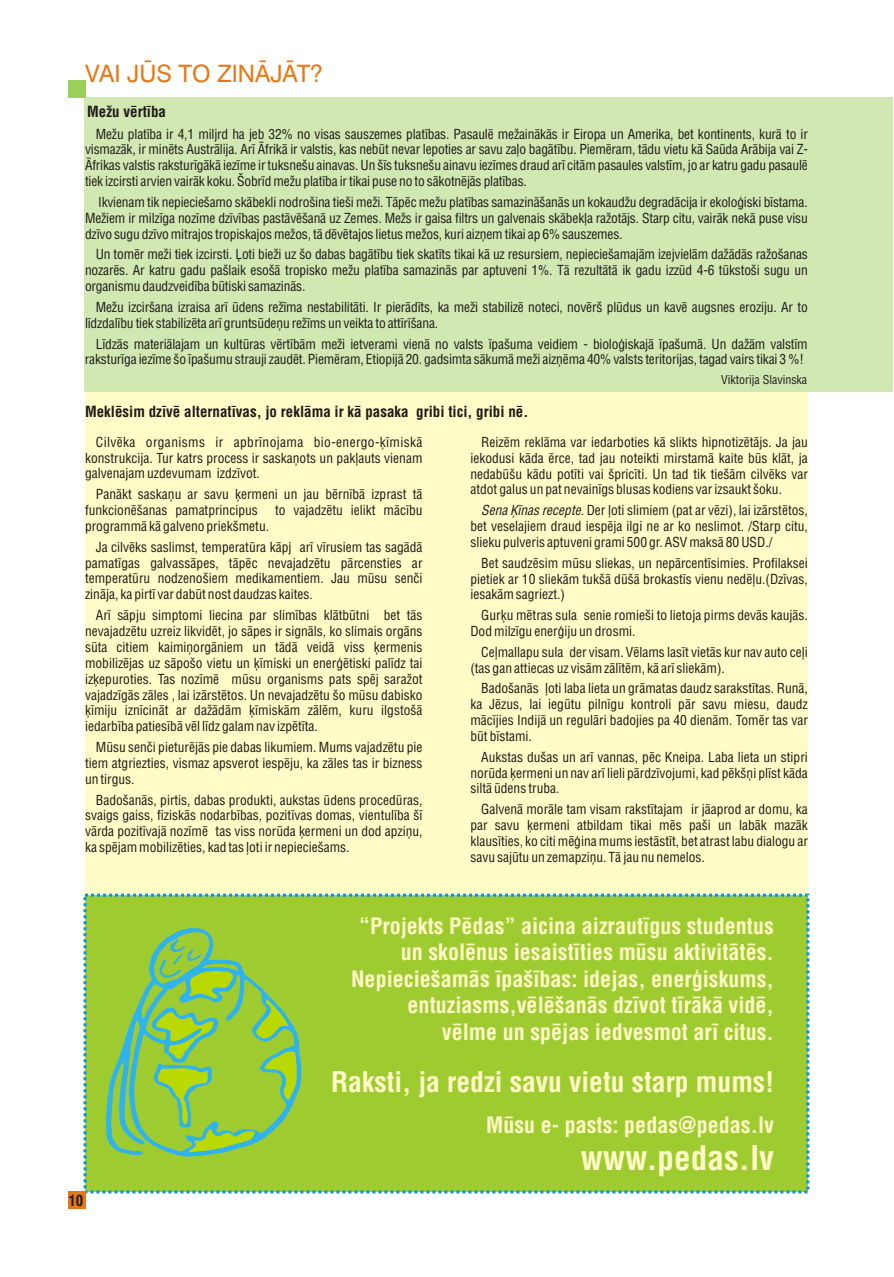
<style>
.page{position:relative;width:894px;height:1277px;background:#fff}
.page>*{position:absolute;margin:0;border:0;box-sizing:border-box;transform-origin:0 0}
.t1{font:700 33.3px "Rim Helvetica Condensed";color:#fffcc7}
.t2{font:700 27.75px "Rim Helvetica Condensed";color:#fffcc7}
.t3{font:24px "Rim Helvetica";color:#e87817}
.t4{font:700 22.05px/26.4px "Rim Helvetica Condensed";color:#fffcc7;text-align:right}
.t5{font:700 15px "Rim Helvetica Condensed";color:#1f1a17}
.t6{font:700 15px "Rim Swis 721 Cn BT";color:#1f1a17}
.t7{font:13.5px/15.9px "Rim Helvetica Condensed";color:#1f1a17;text-align:justify}
.t8{font:12px "Rim Helvetica Condensed";color:#1f1a17}
.s1{font-style:italic}
</style>
<div class="page">
<div style="left:85px;top:380px;width:723px;height:524px;background:#fffcc7"></div>
<div style="left:84px;top:893px;width:725px;height:300px;background:#9ecc30;border:3px dashed #0094de"></div>
<div style="left:85px;top:98px;width:808px;height:294px;background:#d1e8b3"></div>
<svg style="left:106px;top:928px;width:195px;height:228px"></svg>
<div style="left:68px;top:81px;width:17px;height:17px;background:#9ccf59"></div>
<div style="left:68px;top:1192px;width:17px;height:17px;background:#e87817"></div>
<h3 class="t3" style="left:85px;top:64px;width:240px">VAI JÛS TO ZINÂJÂT?</h3>
<p class="t5" style="left:87px;top:105px;width:80px">Meþu vçrtîba</p>
<p class="t7" style="left:85px;top:127px;width:724px;text-indent:11px">Meþu platîba ir 4,1 miljrd ha jeb 32% no visas sauszemes platîbas. Pasaulç meþainâkâs ir Eiropa un Amerika, bet kontinents, kurâ to ir vismazâk, ir minçts Austrâlija. Arî Âfrikâ ir valstis, kas nebût nevar lepoties ar savu zaïo bagâtîbu. Piemçram, tâdu vietu kâ Saûda Arâbija vai Z-Âfrikas valstis raksturîgâkâ iezîme ir tuksneðu ainavas. Un ðîs tuksneðu ainavu iezîmes draud arî citâm pasaules valstîm, jo ar katru gadu pasaulç tiek izcirsti arvien vairâk koku. Ðobrîd meþu platîba ir tikai puse no to sâkotnçjâs platîbas.</p>
<p class="t7" style="left:85px;top:195px;width:724px;text-indent:13px">Ikvienam tik nepiecieðamo skâbekli nodroðina tieði meþi. Tâpçc meþu platîbas samazinâðanâs un kokaudþu degradâcija ir ekoloìiski bîstama.<br>Meþiem ir milzîga nozîme dzîvîbas pastâvçðanâ uz Zemes. Meþs ir gaisa filtrs un galvenais skâbekïa raþotâjs. Starp citu, vairâk nekâ puse visu dzîvo sugu dzîvo mitrajos tropiskajos meþos, tâ dçvçtajos lietus meþos, kuri aizòem tikai ap 6% sauszemes.</p>
<p class="t7" style="left:85px;top:247px;width:724px;text-indent:11px">Un tomçr meþi tiek izcirsti. Ïoti bieþi uz ðo dabas bagâtîbu tiek skatîts tikai kâ uz resursiem, nepiecieðamajâm izejvielâm daþâdâs raþoðanas nozarçs. Ar katru gadu paðlaik esoðâ tropisko meþu platîba samazinâs par aptuveni 1%. Tâ rezultâtâ ik gadu izzûd 4-6 tûkstoði sugu un organismu daudzveidîba bûtiski samazinâs.</p>
<p class="t7" style="left:85px;top:300px;width:724px;text-indent:11px">Meþu izcirðana izraisa arî ûdens reþîma nestabilitâti. Ir pierâdîts, ka meþi stabilizç noteci, novçrð plûdus un kavç augsnes eroziju. Ar to lîdzdalîbu tiek stabilizçta arî gruntsûdeòu reþîms un veikta to attîrîðana.</p>
<p class="t7" style="left:85px;top:336px;width:724px;text-align:right">Lîdzâs materiâlajam un kultûras vçrtîbâm meþi ietverami vienâ no valsts îpaðuma veidiem - bioloìiskajâ îpaðumâ. Un daþâm valstîm raksturîga iezîme ðo îpaðumu strauji zaudçt. Piemçram, Etiopijâ 20. gadsimta sâkumâ meþi aizòçma 40% valsts teritorijas, tagad vairs tikai 3 %!</p>
<p class="t8" style="left:721px;top:375px;width:88px">Viktorija Slavinska</p>
<p class="t5" style="left:85px;top:405px;width:445px">Meklçsim dzîvç alternatîvas, jo reklâma ir kâ pasaka gribi tici, gribi nç.</p>
<p class="t7" style="left:85px;top:434px;width:339px;text-indent:11px">Cilvçka organisms ir apbrînojama bio-energo-íîmiskâ konstrukcija. Tur katrs process ir saskaòots un pakïauts vienam galvenajam uzdevumam izdzîvot.</p>
<p class="t7" style="left:85px;top:487px;width:339px;text-indent:11px">Panâkt saskaòu ar savu íermeni un jau bçrnîbâ izprast tâ funkcionçðanas pamatprincipus</p>
<p class="t7" style="left:470px;top:435px;width:339px;text-indent:11px">Reizçm reklâma var iedarboties kâ slikts hipnotizçtâjs. Ja jau iekodusi kâda çrce, tad jau noteikti mirstamâ kaite bûs klât, ja nedabûðu kâdu potîti vai ðpricîti. Un tad tik tieðâm cilvçks var atdot galus un pat nevainîgs blusas kodiens var izsaukt ðoku.</p>
<p class="t7" style="left:470px;top:503px;width:339px;text-indent:11px"><span class="s1">Sena Íînas recepte.</span> Der ïoti slimiem (pat ar vçzi), lai izârstçtos, bet veselajiem draud iespçja ilgi ne ar ko neslimot. /Starp citu, slieku pulveris aptuveni grami 500 gr. ASV maksâ 80 USD./</p>
<p class="t7" style="left:470px;top:555px;width:339px;text-indent:11px">Bet saudzçsim mûsu sliekas, un nepârcentîsimies. Profilaksei pietiek ar 10 sliekâm tukðâ dûðâ brokastîs vienu nedçïu.(Dzîvas, iesakâm sagriezt.)</p>
<p class="t7" style="left:470px;top:608px;width:339px;text-indent:11px">Guríu mçtras sula senie romieði to lietoja pirms devâs kaujâs.<br>Dod milzîgu enerìiju un drosmi.</p>
<p class="t7" style="left:470px;top:644px;width:339px;text-indent:11px">Ceïmallapu sula der visam. Vçlams lasît vietâs kur nav auto ceïi (tas gan attiecas uz visâm zâlîtçm, kâ arî sliekâm).</p>
<p class="t7" style="left:470px;top:681px;width:339px;text-indent:11px">Badoðanâs ïoti laba lieta un grâmatas daudz sarakstîtas. Runâ, ka Jçzus, lai iegûtu pilnîgu kontroli pâr savu miesu, daudz mâcîjies Indijâ un regulâri badojies pa 40 dienâm. Tomçr tas var bût bîstami.</p>
<p class="t7" style="left:470px;top:749px;width:339px;text-indent:11px">Aukstas duðas un arî vannas, pçc Kneipa. Laba lieta un stipri norûda íermeni un nav arî lieli pârdzîvojumi, kad pçkðòi plîst kâda siltâ ûdens truba.</p>
<p class="t7" style="left:470px;top:802px;width:339px;text-indent:11px">Galvenâ morâle tam visam rakstîtajam ir jâaprod ar domu, ka par savu íermeni atbildam tikai mçs paði un labâk mazâk klausîties, ko citi mçìina mums iestâstît, bet atrast labu dialogu ar savu sajûtu un zemapziòu. Tâ jau nu nemelos.</p>
<p class="t7" style="left:275px;top:503px;width:149px">to vajadzçtu ielikt mâcîbu</p>
<p class="t7" style="left:96px;top:516px;width:328px;line-height:20.7px;text-indent:-11px">programmâ kâ galveno priekðmetu.<br>Ja cilvçks saslimst, temperatûra kâpj arî vîrusiem tas sagâdâ</p>
<p class="t7" style="left:85px;top:555px;width:339px">pamatîgas galvassâpes, tâpçc nevajadzçtu pârcensties ar temperatûru nodzenoðiem medikamentiem. Jau mûsu senèi zinâja, ka pirtî var dabût nost daudzas kaites.</p>
<p class="t7" style="left:85px;top:608px;width:339px;text-indent:11px">Arî sâpju simptomi liecina par slimîbas klâtbûtni bet tâs nevajadzçtu uzreiz likvidçt, jo sâpes ir signâls, ko slimais orgâns sûta citiem kaimiòorgâniem un tâdâ veidâ viss íermenis mobilizçjas uz sâpoðo vietu un íîmiski un enerìçtiski palîdz tai izíepuroties. Tas nozîmç mûsu organisms pats spçj saraþot vajadzîgâs zâles , lai izârstçtos. Un nevajadzçtu ðo mûsu dabisko íîmiju iznîcinât ar daþâdâm íîmiskâm zâlçm, kuru ilgstoðâ iedarbîba patiesîbâ vçl lîdz galam nav izpçtîta.</p>
<p class="t7" style="left:85px;top:740px;width:339px;text-indent:11px">Mûsu senèi pieturçjâs pie dabas likumiem. Mums vajadzçtu pie tiem atgriezties, vismaz apsverot iespçju, ka zâles tas ir bizness un tirgus.</p>
<p class="t7" style="left:85px;top:792px;width:339px;text-indent:11px">Badoðanâs, pirtis, dabas produkti, aukstas ûdens procedûras, svaigs gaiss, fiziskâs nodarbîbas, pozitîvas domas, vientulîba ðî vârda pozitîvajâ nozîmç tas viss norûda íermeni un dod apziòu, ka spçjam mobilizçties, kad tas ïoti ir nepiecieðams.</p>
<p class="t6" style="left:68px;top:1194px;width:16px">10</p>
<h3 class="t4" style="left:351px;top:914px;width:424px">“Projekts Pçdas” aicina aizrautîgus studentus un skolçnus iesaistîties mûsu aktivitâtçs.<br>Nepiecieðamâs îpaðîbas: idejas, enerìiskums, entuziasms,vçlçðanâs dzîvot tîrâkâ vidç, vçlme un spçjas iedvesmot arî citus.</h3>
<h2 class="t2" style="left:331px;top:1069px;width:445px">Raksti, ja redzi savu vietu starp mums!</h2>
<h3 class="t4" style="left:486px;top:1113px;width:289px">Mûsu e- pasts: pedas@pedas.lv</h3>
<h1 class="t1" style="left:581px;top:1143px;width:195px">www.pedas.lv</h1>
</div>
